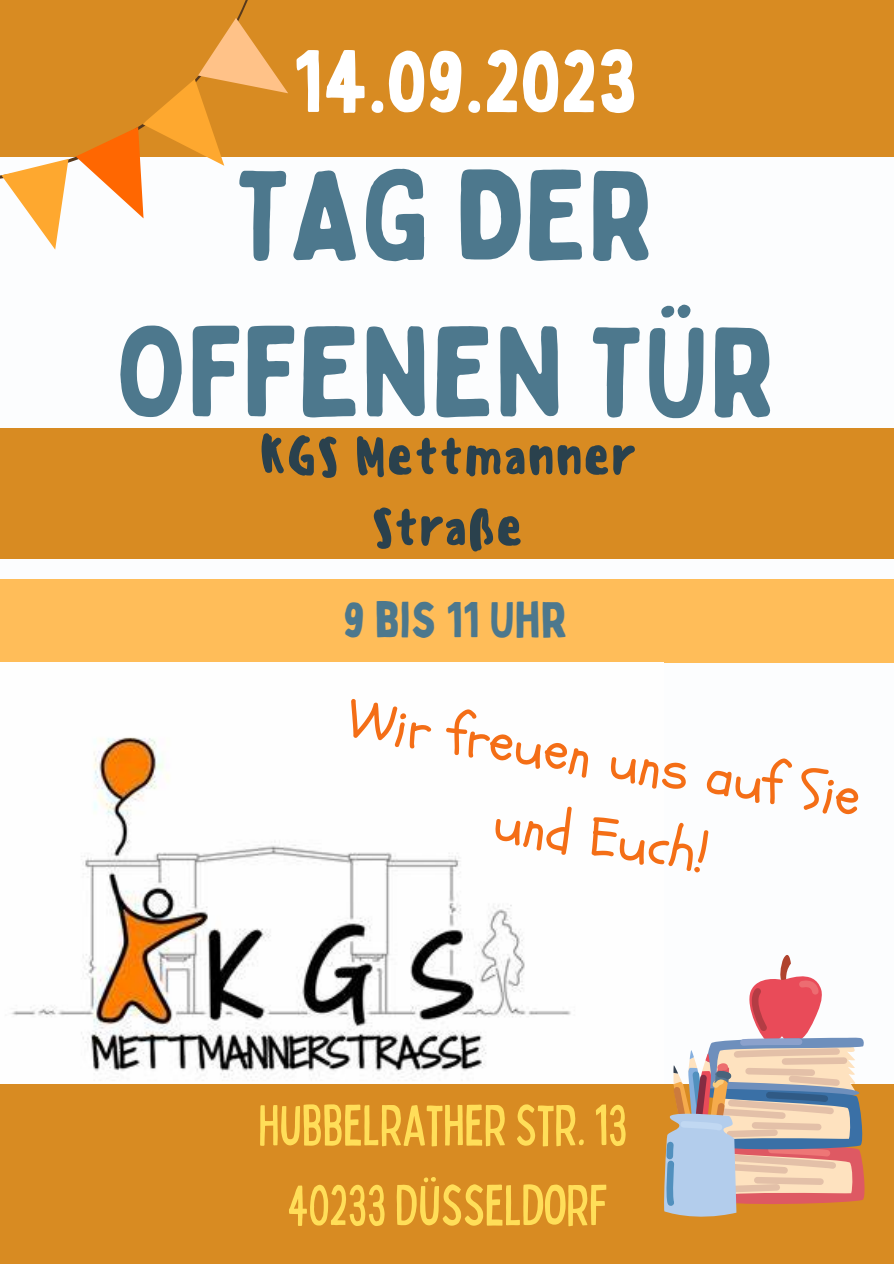
<style>
.page{position:relative;width:894px;height:1264px;background:#fff}
.page>*{position:absolute;margin:0;border:0;box-sizing:border-box;transform-origin:0 0}
.t1{font:127.35px "Bobby Jones Soft";color:#4d788d}
.t2{font:86.7px "Bobby Jones";color:#fff}
.t3{font:condensed 57.45px "Bobby Jones";color:#ffde59}
.t4{font:57px "Schoolbell";color:#f46e16}
.t5{font:500 51.45px/70.9px "Sensei";color:#2a414d;text-align:center}
.t6{font:49.35px "Bobby Jones";color:#4d788d}
</style>
<div class="page">
<div style="left:0;top:578px;width:893px;height:84px;background:#ffbd59"></div>
<img style="left:11px;top:737px;width:560px;height:341px">
<div style="left:0;top:163px;width:893px;height:396px;background:#d88b22"></div>
<div style="left:0;top:128px;width:893px;height:299px;background:#fcfdfe"></div>
<div style="left:0;top:0;width:893px;height:157px;background:#d88b22"></div>
<div style="left:0;top:1084px;width:893px;height:179px;background:#d88b22"></div>
<svg style="left:664px;top:955px;width:201px;height:262px"></svg>
<svg style="left:0;top:10px;width:288px;height:240px"></svg>
<p class="t2" style="left:293px;top:27px;width:346px">14.09.2023</p>
<p class="t1" style="left:237px;top:136px;width:422px">TAG DER</p>
<p class="t1" style="left:115px;top:293px;width:665px">OFFENEN TÜR</p>
<p class="t5" style="left:259px;top:421px;width:378px">KGS Mettmanner<br>Straße</p>
<p class="t6" style="left:343px;top:588px;width:226px">9 bis 11 Uhr</p>
<p class="t4" style="left:354px;top:680px;width:519px;rotate:9deg">Wir freuen uns auf Sie</p>
<p class="t4" style="left:500px;top:783px;width:218px;rotate:9deg">und Euch!</p>
<p class="t3" style="left:258px;top:1087px;width:370px">HUBBELRATHERSTR. 13</p>
<p class="t3" style="left:287px;top:1167px;width:321px">40233 DÜSSELDORF</p>
</div>
